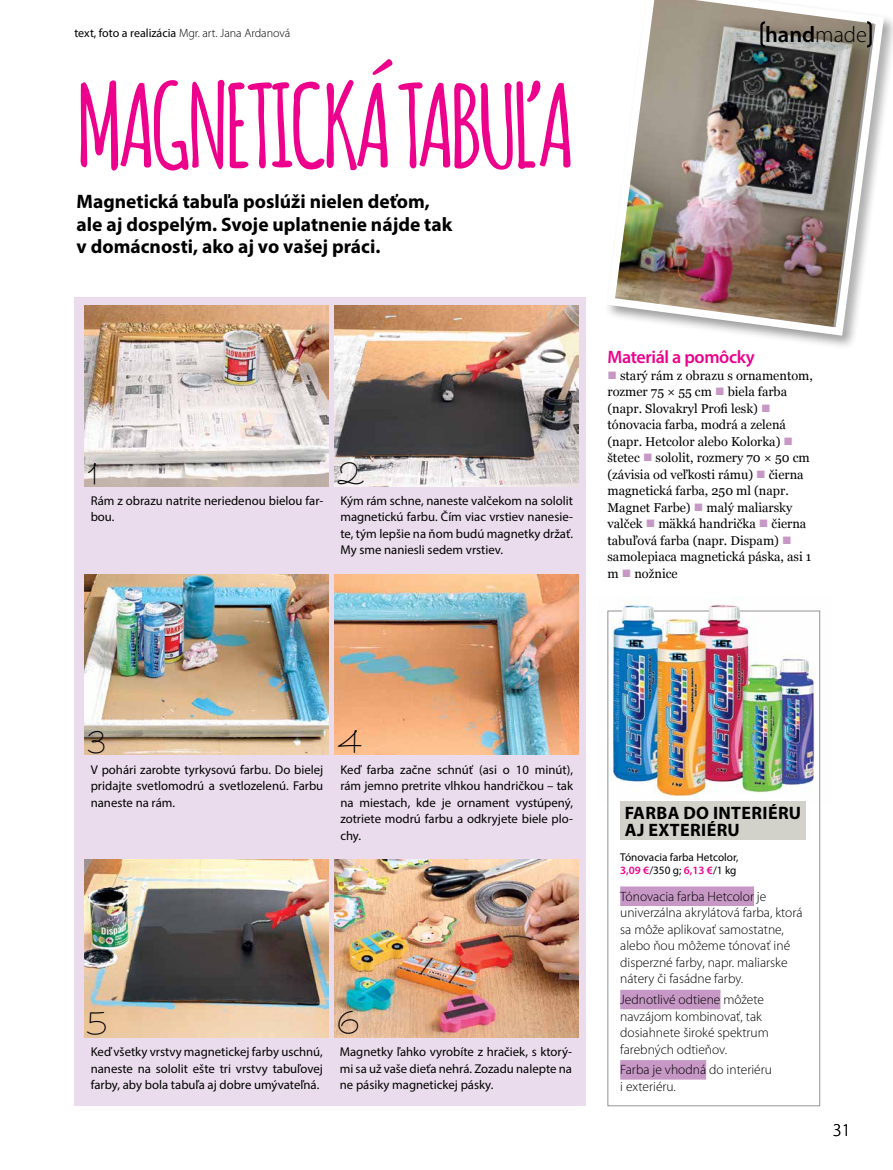
<style>
.page{position:relative;width:893px;height:1170px;background:#fff}
.page>*{position:absolute;margin:0;border:0;box-sizing:border-box;transform-origin:0 0}
.t1{font:700 112.5px "Amatic";letter-spacing:-.03em;color:#ec008c}
.t2{font:30px "Sacramento";color:#000}
.t3{font:600 22.5px "Myriad Pro";color:#000}
.t4{font:700 19.5px/22.5px "Myriad Pro";color:#000}
.t5{font:700 18px/16.5px "Myriad Pro";letter-spacing:.02em;color:#000}
.t6{font:600 18px "Myriad Pro";letter-spacing:-.02em;color:#ec008c}
.t7{font:300 18px "Myriad Pro";color:#000}
.t8{font:300 13.5px/16.5px "Myriad Pro";color:#000}
.t9{font:12.75px/16.5px "Myriad Pro";color:#000;text-align:justify}
.t10{font:12.75px/16.5px "Georgia";color:#000}
.t11{font:12px "Myriad Pro";color:#000}
.t12{font:11.25px/12.3px "Myriad Pro";color:#000}
.s1{font-weight:300}
.s2{color:#c797c5}
.s3{font-weight:600;color:#ec008c}
</style>
<div class="page">
<div style="left:74px;top:298px;width:512px;height:808px;background:#eadcec"></div>
<img style="left:84px;top:305px;width:244px;height:181px">
<img style="left:334px;top:305px;width:244px;height:181px">
<img style="left:84px;top:574px;width:244px;height:180px">
<img style="left:334px;top:574px;width:244px;height:180px">
<img style="left:84px;top:859px;width:244px;height:178px">
<img style="left:334px;top:859px;width:244px;height:178px">
<div style="left:604px;top:0;width:289px;height:350px;background:#000;opacity:.4"></div>
<img style="left:604px;top:0;width:284px;height:340px">
<div style="left:607px;top:610px;width:213px;height:496px;background:#fff;border:1px solid #939598"></div>
<img style="left:607px;top:596px;width:214px;height:205px">
<div style="left:620px;top:801px;width:186px;height:38px;background:#d2d2ca"></div>
<div style="left:620px;top:886px;width:134px;height:19px;background:#c797c5"></div>
<div style="left:620px;top:989px;width:100px;height:20px;background:#c797c5"></div>
<div style="left:620px;top:1059px;width:86px;height:20px;background:#c797c5"></div>
<svg style="left:759px;top:20px;width:8px;height:29px"></svg>
<svg style="left:865px;top:20px;width:8px;height:29px"></svg>
<p class="t11" style="left:74px;top:26px;width:217px">text, foto a realizácia <span class="s1">Mgr. art. Jana Ardanová</span></p>
<h1 class="t1" style="left:77px;top:46px;width:499px">MAGNETICKÁ TABUĽA</h1>
<h3 class="t4" style="left:77px;top:190px;width:377px">Magnetická tabuľa poslúži nielen deťom, ale aj dospelým. Svoje uplatnenie nájde tak v domácnosti, ako aj vo vašej práci.</h3>
<h3 class="t3" style="left:765px;top:20px;width:104px">hand<span class="s1">made</span></h3>
<h2 class="t2" style="left:87px;top:456px;width:11px">1</h2>
<h2 class="t2" style="left:338px;top:456px;width:25px">2</h2>
<p class="t9" style="left:91px;top:492px;width:234px">Rám z obrazu natrite neriedenou bielou far&shy;bou.</p>
<p class="t9" style="left:340px;top:492px;width:234px">Kým rám schne, naneste valčekom na sololit magnetickú farbu. Čím viac vrstiev nanesie&shy;te, tým lepšie na ňom budú magnetky držať.<br>My sme naniesli sedem vrstiev.</p>
<h3 class="t6" style="left:607px;top:346px;width:149px">Materiál a pomôcky</h3>
<p class="t10" style="left:607px;top:367px;width:207px"><span class="s2">■</span> starý rám z obrazu s ornamentom, rozmer 75 × 55 cm <span class="s2">■</span> biela farba (napr. Slovakryl Profi lesk) <span class="s2">■ </span>tónovacia farba, modrá a zelená (napr. Hetcolor alebo Kolorka) <span class="s2">■ </span>štetec <span class="s2">■</span> sololit, rozmery 70 × 50 cm (závisia od veľkosti rámu) <span class="s2">■</span> čierna magnetická farba, 250 ml (napr.<br>Magnet Farbe) <span class="s2">■</span> malý maliarsky valček <span class="s2">■</span> mäkká handrička <span class="s2">■</span> čierna tabuľová farba (napr. Dispam) <span class="s2">■ </span>samolepiaca magnetická páska, asi 1 m <span class="s2">■</span> nožnice</p>
<h2 class="t2" style="left:87px;top:723px;width:19px">3</h2>
<h2 class="t2" style="left:338px;top:723px;width:26px">4</h2>
<p class="t9" style="left:91px;top:760px;width:234px">V pohári zarobte tyrkysovú farbu. Do bielej pridajte svetlomodrú a svetlozelenú. Farbu naneste na rám.</p>
<p class="t9" style="left:340px;top:760px;width:234px">Keď farba začne schnúť (asi o 10 minút), rám jemno pretrite vlhkou handričkou – tak na miestach, kde je ornament vystúpený, zotriete modrú farbu a odkryjete biele plo&shy;chy.</p>
<h2 class="t2" style="left:87px;top:1005px;width:21px">5</h2>
<h2 class="t2" style="left:338px;top:1005px;width:23px">6</h2>
<p class="t9" style="left:91px;top:1043px;width:234px">Keď všetky vrstvy magnetickej farby uschnú, naneste na sololit ešte tri vrstvy tabuľovej farby, aby bola tabuľa aj dobre umývateľná.</p>
<p class="t9" style="left:340px;top:1043px;width:234px">Magnetky ľahko vyrobíte z hračiek, s ktorý&shy;mi sa už vaše dieťa nehrá. Zozadu nalepte na ne pásiky magnetickej pásky.</p>
<h3 class="t5" style="left:625px;top:804px;width:178px">Farba do interiéru aj exteriéru</h3>
<p class="t12" style="left:620px;top:851px;width:120px">Tónovacia farba Hetcolor,<br><span class="s3">3,09 €</span>/350 g; <span class="s3">6,13 €</span>/1 kg</p>
<p class="t8" style="left:620px;top:888px;width:184px">Tónovacia farba Hetcolor je univerzálna akrylátová farba, ktorá sa môže aplikovať samostatne, alebo ňou môžeme tónovať iné disperzné farby, napr. maliarske nátery či fasádne farby.</p>
<p class="t8" style="left:620px;top:991px;width:150px">Jednotlivé odtiene môžete navzájom kombinovať, tak dosiahnete široké spektrum farebných odtieňov.</p>
<p class="t8" style="left:620px;top:1061px;width:153px">Farba je vhodná do interiéru i exteriéru.</p>
<h3 class="t7" style="left:833px;top:1119px;width:19px">31</h3>
</div>
